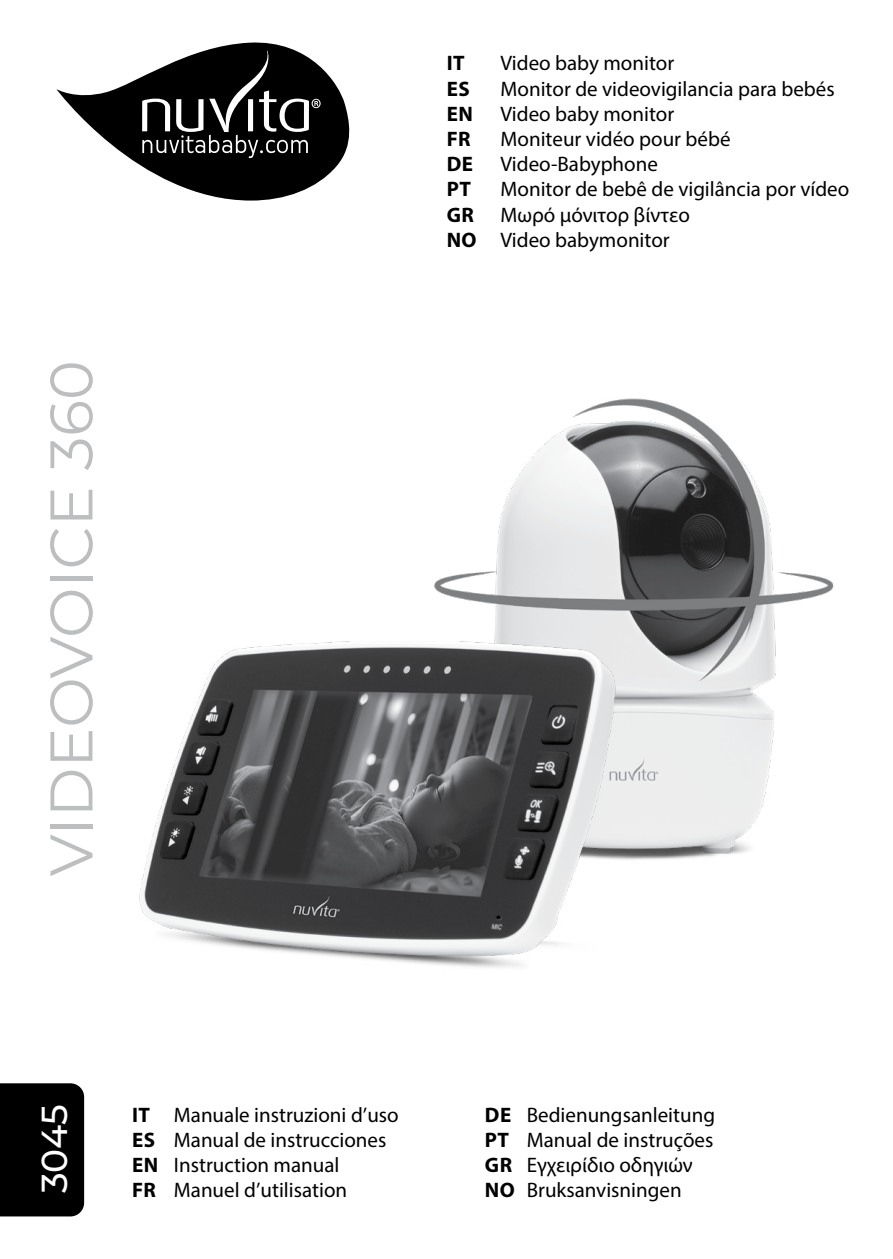
<style>
.page{position:relative;width:893px;height:1259px;background:#fff}
.page>*{position:absolute;margin:0;border:0;box-sizing:border-box;transform-origin:0 0}
.t1{font:60px "Montserrat";color:#bcbec0}
.t2{font:500 36px "Montserrat";color:#fff}
.t3{font:21px/25.2px "Myriad Pro";color:#000}
.t4{font:700 21px/25.2px "Myriad Pro";letter-spacing:.02em;color:#000}
</style>
<div class="page">
<svg style="left:56px;top:42px;width:294px;height:159px;fill:#000"></svg>
<div style="left:0;top:1083px;width:84px;height:133px;background:#000"></div>
<img style="left:434px;top:398px;width:400px;height:461px">
<img style="left:139px;top:590px;width:541px;height:378px">
<h1 class="t1" style="left:30px;top:876px;width:517px;rotate:-90deg">VIDEOVOICE 360</h1>
<p class="t4" style="left:447px;top:50px;width:31px">IT<br>ES<br>EN<br>FR<br>DE<br>PT<br>GR<br>NO</p>
<p class="t3" style="left:500px;top:50px;width:350px">Video baby monitor<br>Monitor de videovigilancia para bebés<br>Video baby monitor<br>Moniteur vidéo pour bébé<br>Video-Babyphone<br>Monitor de bebê de vigilância por vídeo<br>Μωρό μόνιτορ βίντεο<br>Video babymonitor</p>
<h2 class="t2" style="left:29px;top:1193px;width:91px;rotate:-90deg">3045</h2>
<p class="t3" style="left:174px;top:1101px;width:226px">Manuale instruzioni d’uso<br>Manual de instrucciones<br>Instruction manual<br>Manuel d’utilisation</p>
<p class="t3" style="left:527px;top:1101px;width:190px">Bedienungsanleitung<br>Manual de instruções<br>Εγχειρίδιο οδηγιών<br>Bruksanvisningen</p>
<p class="t4" style="left:132px;top:1101px;width:28px">IT<br>ES<br>EN<br>FR</p>
<p class="t4" style="left:485px;top:1101px;width:31px">DE<br>PT<br>GR<br>NO</p>
</div>
